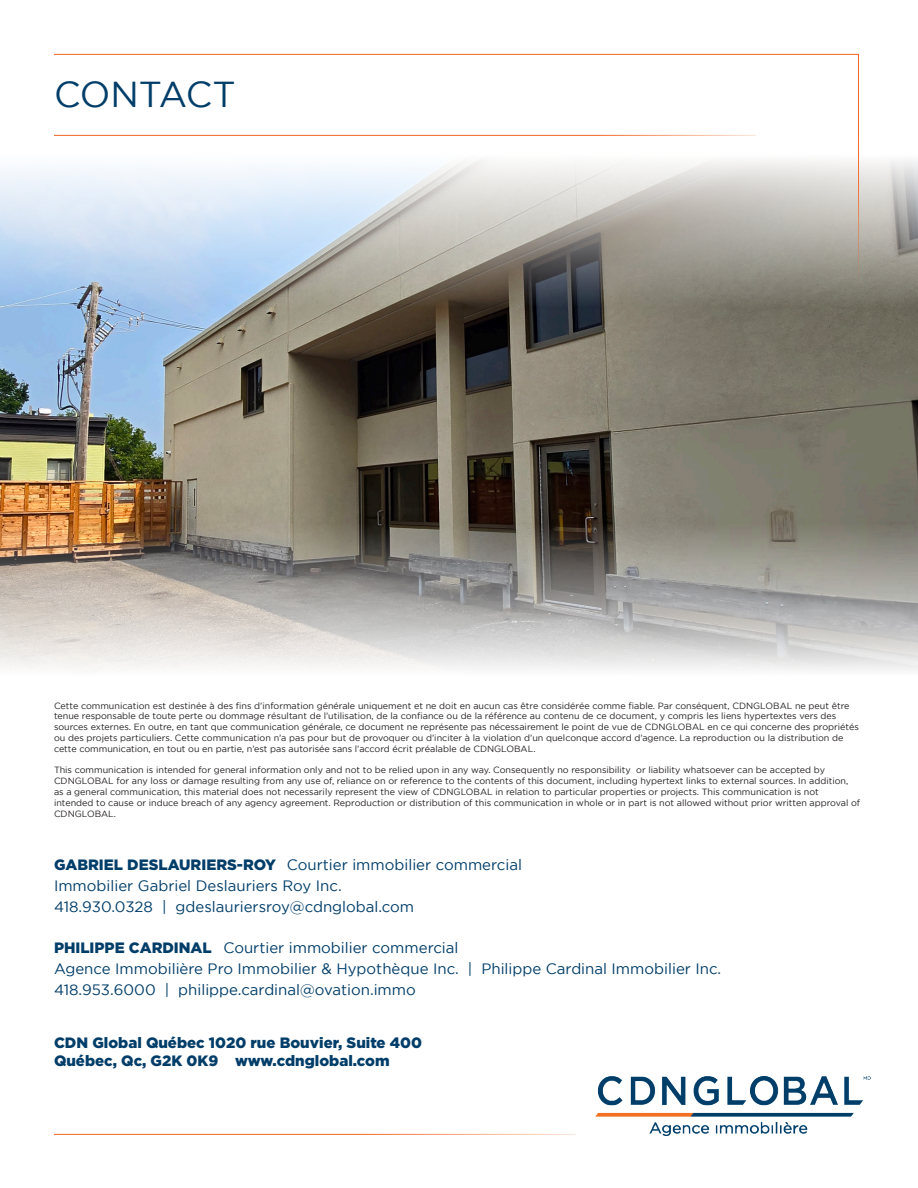
<style>
.page{position:relative;width:918px;height:1188px;background:#fff}
.page>*{position:absolute;margin:0;border:0;box-sizing:border-box;transform-origin:0 0}
.t1{font:36px "Gotham";letter-spacing:-.01em;color:#003d69}
.t2{font:15px "Gotham";color:#003d69}
.t3{font:900 15px "Gotham";color:#003d69}
.t4{font:9px/10.8px "Gotham";color:#231f20}
.s1{font-weight:900}
</style>
<div class="page">
<img style="left:0;top:311px;width:918px;height:208px">
<svg style="left:0;top:158px;width:918px;height:153px;background:#babfc1"></svg>
<hr style="left:54px;top:135px;width:702px;height:1px;background:#f26624">
<hr style="left:54px;top:1134px;width:522px;height:1px;background:#f26624">
<hr style="left:54px;top:54px;width:805px;height:1px;background:#f26624">
<hr style="left:858px;top:54px;width:1px;height:648px;background:#f26624">
<img style="left:595px;top:1076px;width:276px;height:59px">
<svg style="left:0;top:519px;width:918px;height:167px;background:#b6b1ab"></svg>
<p class="t1" style="left:54px;top:75px;width:183px">CONTACT</p>
<p class="t4" style="left:54px;top:700px;width:807px">Cette communication est destinée à des fins d’information générale uniquement et ne doit en aucun cas être considérée comme fiable. Par conséquent, CDNGLOBAL ne peut être tenue responsable de toute perte ou dommage résultant de l’utilisation, de la confiance ou de la référence au contenu de ce document, y compris les liens hypertextes vers des sources externes. En outre, en tant que communication générale, ce document ne représente pas nécessairement le point de vue de CDNGLOBAL en ce qui concerne des propriétés ou des projets particuliers. Cette communication n’a pas pour but de provoquer ou d’inciter à la violation d’un quelconque accord d’agence. La reproduction ou la distribution de cette communication, en tout ou en partie, n’est pas autorisée sans l’accord écrit préalable de CDNGLOBAL.</p>
<p class="t4" style="left:54px;top:765px;width:808px">This communication is intended for general information only and not to be relied upon in any way. Consequently no responsibility or liability whatsoever can be accepted by CDNGLOBAL for any loss or damage resulting from any use of, reliance on or reference to the contents of this document, including hypertext links to external sources. In addition,<br>as a general communication, this material does not necessarily represent the view of CDNGLOBAL in relation to particular properties or projects. This communication is not intended to cause or induce breach of any agency agreement. Reproduction or distribution of this communication in whole or in part is not allowed without prior written approval of CDNGLOBAL.</p>
<p class="t2" style="left:54px;top:857px;width:470px"><span class="s1">GABRIEL DESLAURIERS-ROY</span> Courtier immobilier commercial</p>
<p class="t2" style="left:54px;top:878px;width:289px">Immobilier Gabriel Deslauriers Roy Inc.</p>
<p class="t2" style="left:54px;top:899px;width:362px">418.930.0328 | gdeslauriersroy@cdnglobal.com</p>
<p class="t2" style="left:54px;top:939px;width:406px"><span class="s1">PHILIPPE CARDINAL</span> Courtier immobilier commercial</p>
<p class="t2" style="left:54px;top:960px;width:669px">Agence Immobilière Pro Immobilier &amp; Hypothèque Inc. | Philippe Cardinal Immobilier Inc.</p>
<p class="t2" style="left:54px;top:981px;width:363px">418.953.6000 | philippe.cardinal@ovation.immo</p>
<p class="t3" style="left:54px;top:1034px;width:370px">CDN Global Québec 1020 rue Bouvier, Suite 400</p>
<p class="t3" style="left:54px;top:1052px;width:337px">Québec, Qc, G2K 0K9 www.cdnglobal.com</p>
</div>
